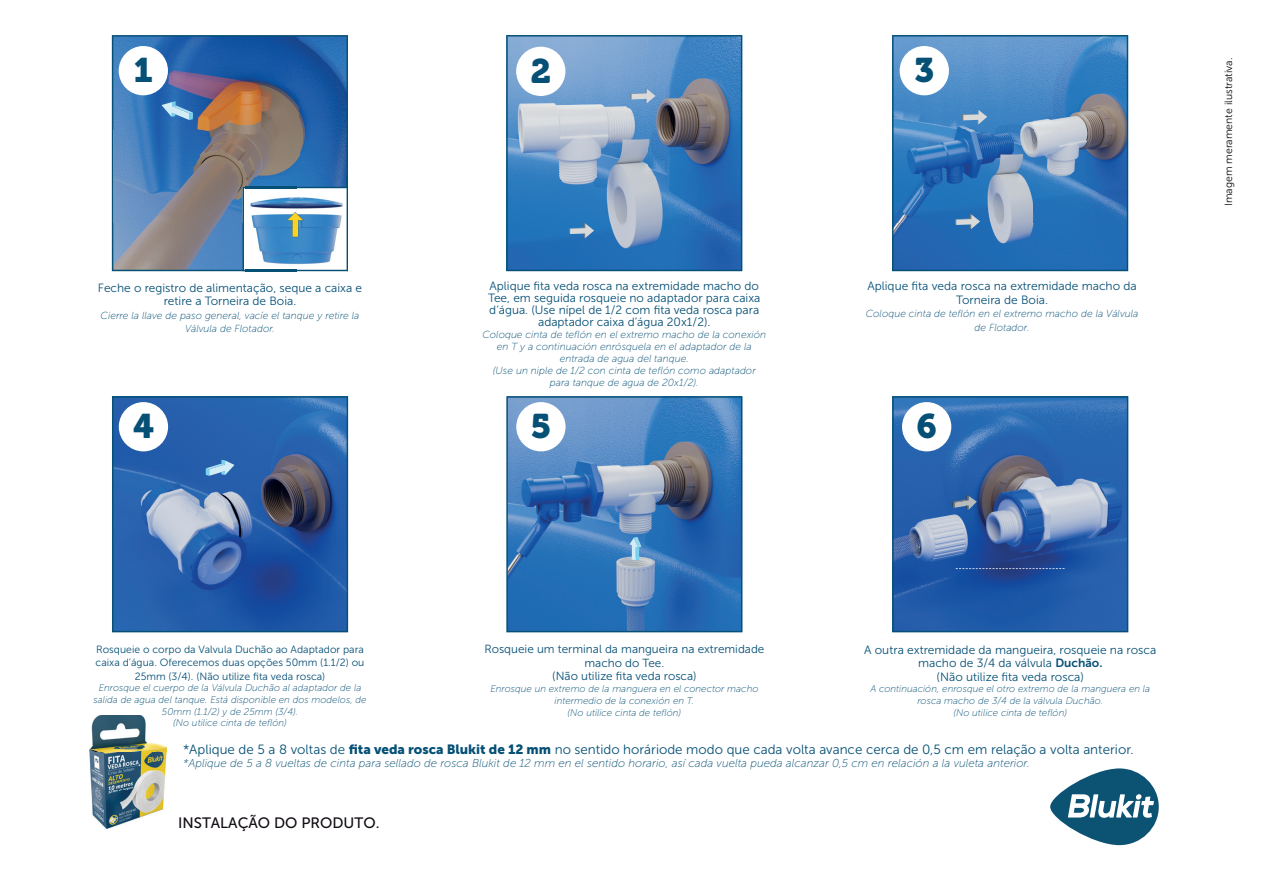
<style>
.page{position:relative;width:1263px;height:893px;background:#fff}
.page>*{position:absolute;margin:0;border:0;box-sizing:border-box;transform-origin:0 0}
.t1{font:33.9px "Museo 900";color:#065076}
.t2{font:15px "Museo Sans 500";color:#110b13}
.t3{font:13.35px "Museo Sans 300";color:#065076}
.t4{font:12px/13.5px "Museo Sans 300";color:#065076;text-align:center}
.t5{font:11.7px/13.5px "Museo Sans 300";color:#065076;text-align:center}
.t6{font:italic 11.4px "Museo Sans 100";color:#065076}
.t7{font:10.5px/13.5px "Museo Sans 300";color:#065076;text-align:center}
.t8{font:10.5px "Museo Sans 300";color:#110b13}
.t9{font:italic 10.2px/12px "Museo Sans 100";color:#065076;text-align:center}
.t10{font:italic 9.75px/11.7px "Museo Sans 100";color:#065076;text-align:center}
.s1{font-family:"Museo Sans 700"}
.s2{font-family:"Museo Sans 900"}
</style>
<div class="page">
<svg style="left:1050px;top:768px;width:109px;height:77px"></svg>
<img style="left:89px;top:715px;width:77px;height:114px">
<svg style="left:892px;top:35px;width:236px;height:236px;background:#4781b9"></svg>
<svg style="left:962px;top:109px;width:25px;height:15px"></svg>
<svg style="left:955px;top:214px;width:25px;height:15px"></svg>
<div style="left:900px;top:46px;width:49px;height:49px;background:#fff;border-radius:50%"></div>
<svg style="left:506px;top:35px;width:236px;height:236px;background:#5c8bba"></svg>
<svg style="left:630px;top:88px;width:25px;height:16px"></svg>
<svg style="left:569px;top:223px;width:25px;height:15px"></svg>
<div style="left:516px;top:47px;width:49px;height:49px;background:#fff;border-radius:50%"></div>
<svg style="left:112px;top:35px;width:236px;height:236px;background:#557298"></svg>
<img style="left:246px;top:271px;width:101px;height:1px">
<svg style="left:242px;top:177px;width:106px;height:94px"></svg>
<svg style="left:161px;top:101px;width:32px;height:19px"></svg>
<div style="left:119px;top:46px;width:49px;height:49px;background:#fff;border-radius:50%"></div>
<svg style="left:112px;top:396px;width:236px;height:236px;background:#3363a5"></svg>
<svg style="left:206px;top:459px;width:29px;height:17px"></svg>
<div style="left:119px;top:402px;width:49px;height:49px;background:#fff;border-radius:50%"></div>
<svg style="left:506px;top:396px;width:236px;height:236px;background:#447ab5"></svg>
<svg style="left:629px;top:537px;width:12px;height:24px"></svg>
<div style="left:516px;top:402px;width:50px;height:49px;background:#fff;border-radius:50%"></div>
<svg style="left:892px;top:396px;width:236px;height:236px;background:#396aab"></svg>
<svg style="left:952px;top:495px;width:25px;height:15px"></svg>
<svg style="left:956px;top:568px;width:108px;height:1px"></svg>
<div style="left:902px;top:402px;width:49px;height:49px;background:#fff;border-radius:50%"></div>
<h1 class="t1" style="left:133px;top:51px;width:21px">1</h1>
<h1 class="t1" style="left:531px;top:51px;width:22px">2</h1>
<h1 class="t1" style="left:914px;top:51px;width:21px">3</h1>
<p class="t8" style="left:1223px;top:206px;width:150px;rotate:-90deg">Imagem meramente ilustrativa.</p>
<p class="t4" style="left:98px;top:281px;width:266px">Feche o registro de alimentação, seque a caixa e retire a Torneira de Boia.</p>
<p class="t9" style="left:101px;top:309px;width:260px;line-height:13.5px">Cierre la llave de paso general, vacíe el tanque y retire la<br>Válvula de Flotador.</p>
<p class="t4" style="left:488px;top:280px;width:274px;line-height:12px">Aplique fita veda rosca na extremidade macho do Tee, em seguida rosqueie no adaptador para caixa d’água. (Use nípel de 1/2 com fita veda rosca para adaptador caixa d’água 20x1/2).</p>
<p class="t9" style="left:482px;top:329px;width:285px">Coloque cinta de teflón en el extremo macho de la conexión en T y a continuación enrósquela en el adaptador de la entrada de agua del tanque.<br>(Use un niple de 1/2 con cinta de teflón como adaptador para tanque de agua de 20x1/2).</p>
<p class="t4" style="left:867px;top:280px;width:271px">Aplique fita veda rosca na extremidade macho da<br>Torneira de Boia.</p>
<p class="t9" style="left:866px;top:307px;width:274px;line-height:13.5px">Coloque cinta de teflón en el extremo macho de la Válvula de Flotador.</p>
<h1 class="t1" style="left:133px;top:407px;width:22px">4</h1>
<h1 class="t1" style="left:530px;top:407px;width:22px">5</h1>
<h1 class="t1" style="left:917px;top:407px;width:21px">6</h1>
<p class="t7" style="left:96px;top:642px;width:270px">Rosqueie o corpo da Valvula Duchão ao Adaptador para caixa d’água. Oferecemos duas opções 50mm (1.1/2) ou<br>25mm (3/4). (Não utilize fita veda rosca)</p>
<p class="t10" style="left:94px;top:682px;width:275px">Enrosque el cuerpo de la Válvula Duchão al adaptador de la salida de agua del tanque. Está disponible en dos modelos, de 50mm (1.1/2) y de 25mm (3/4).<br>(No utilice cinta de teflón)</p>
<p class="t5" style="left:484px;top:643px;width:282px">Rosqueie um terminal da mangueira na extremidade macho do Tee.<br>(Não utilize fita veda rosca)</p>
<p class="t10" style="left:490px;top:683px;width:270px">Enrosque un extremo de la manguera en el conector macho intermedio de la conexión en T.<br>(No utilice cinta de teflón)</p>
<p class="t4" style="left:864px;top:643px;width:294px">A outra extremidade da mangueira, rosqueie na rosca macho de 3/4 da válvula <span class="s1">Duchão.<br></span>(Não utilize fita veda rosca)</p>
<p class="t10" style="left:870px;top:683px;width:281px">A continuación, enrosque el otro extremo de la manguera en la rosca macho de 3/4 de la válvula Duchão.<br>(No utilice cinta de teflón)</p>
<p class="t3" style="left:183px;top:742px;width:952px">*Aplique de 5 a 8 voltas de <span class="s2">fita veda rosca Blukit de 12 mm</span> no sentido horáriode modo que cada volta avance cerca de 0,5 cm em relação a volta anterior.</p>
<p class="t6" style="left:183px;top:757px;width:848px">*Aplique de 5 a 8 vueltas de cinta para sellado de rosca Blukit de 12 mm en el sentido horario, así cada vuelta pueda alcanzar 0,5 cm en relación a la vuleta anterior.</p>
<p class="t2" style="left:178px;top:814px;width:203px">INSTALAÇÃO DO PRODUTO.</p>
</div>
